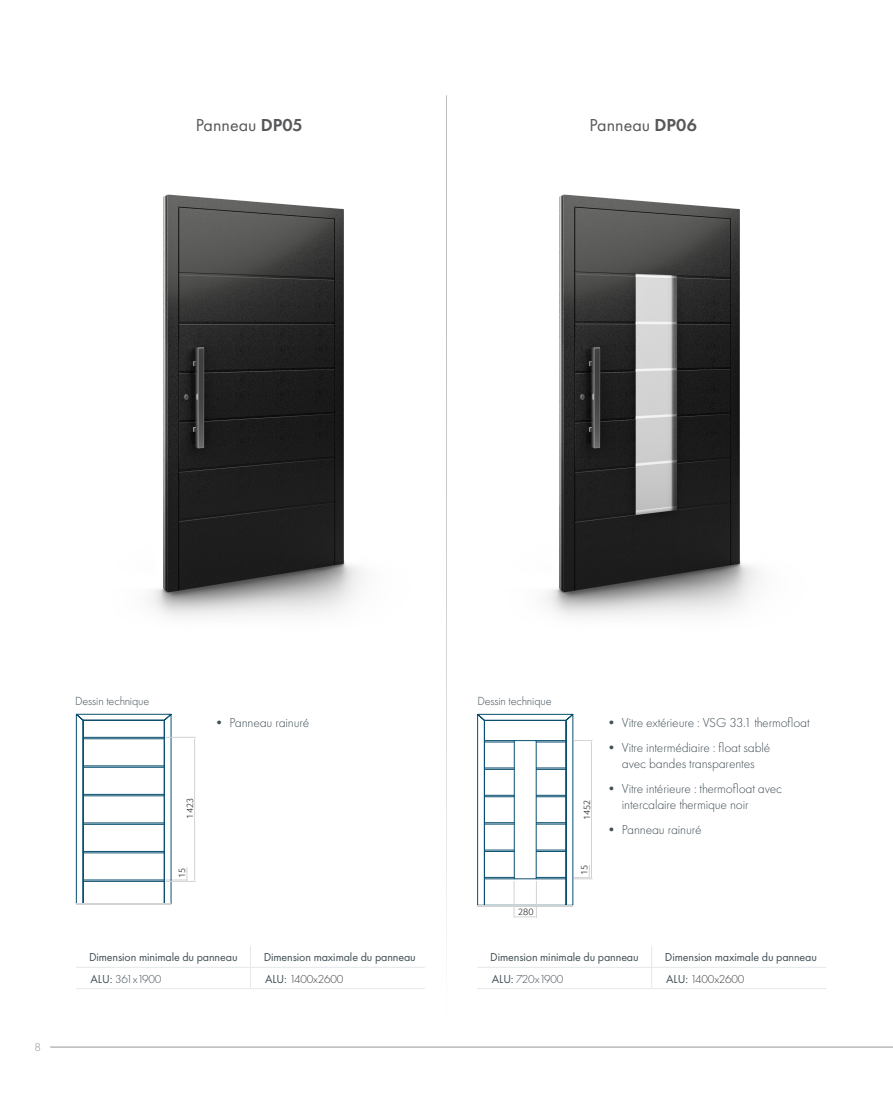
<style>
.page{position:relative;width:893px;height:1106px;background:#fff}
.page>*{position:absolute;margin:0;border:0;box-sizing:border-box;transform-origin:0 0}
.t1{font:18px "Futura PT";color:#57585a}
.t2{font:300 13.5px/16.2px "Futura PT";letter-spacing:-.01em;color:#414f56;text-align:center}
.t3{font:300 12.3px "Futura PT";letter-spacing:-.01em;color:#414f56}
.t4{font:12px "Futura PT";letter-spacing:-.01em;color:#414f56}
.t5{font:300 12px "Futura PT";letter-spacing:-.02em;color:#3e3e3f}
.t6{font:300 12px "Futura PT";letter-spacing:-.01em;color:#414f56}
.t7{font:300 12px "Futura PT";color:#939598}
.t8{font:300 9.6px "Foco";color:#231f20}
.t9{font:300 9.45px "Foco";color:#231f20}
.s1{font-weight:600}
.s2{font-weight:400}
.s3{font-weight:400;color:#414f56}
</style>
<div class="page">
<hr style="left:50px;top:1046px;width:843px;height:1px;background:#939598">
<img style="left:546px;top:194px;width:212px;height:423px">
<img style="left:150px;top:194px;width:212px;height:423px">
<hr style="left:446px;top:95px;width:1px;height:921px;background:#bcbdc0">
<svg style="left:477px;top:713px;width:115px;height:192px"></svg>
<div style="left:514px;top:740px;width:22px;height:139px;border:1px solid #0b5071"></div>
<hr style="left:536px;top:740px;width:30px;height:1px;background:#0b5071">
<hr style="left:536px;top:741px;width:30px;height:1px;background:#0b5071">
<hr style="left:536px;top:767px;width:30px;height:1px;background:#0b5071">
<hr style="left:536px;top:769px;width:30px;height:1px;background:#0b5071">
<hr style="left:536px;top:795px;width:30px;height:1px;background:#0b5071">
<hr style="left:536px;top:796px;width:30px;height:1px;background:#0b5071">
<hr style="left:536px;top:822px;width:30px;height:1px;background:#0b5071">
<hr style="left:536px;top:823px;width:30px;height:1px;background:#0b5071">
<hr style="left:536px;top:849px;width:30px;height:1px;background:#0b5071">
<hr style="left:536px;top:851px;width:30px;height:1px;background:#0b5071">
<hr style="left:536px;top:877px;width:30px;height:1px;background:#0b5071">
<hr style="left:536px;top:878px;width:30px;height:1px;background:#0b5071">
<hr style="left:484px;top:740px;width:30px;height:1px;background:#0b5071">
<hr style="left:484px;top:741px;width:30px;height:1px;background:#0b5071">
<hr style="left:484px;top:767px;width:30px;height:1px;background:#0b5071">
<hr style="left:484px;top:769px;width:30px;height:1px;background:#0b5071">
<hr style="left:484px;top:795px;width:30px;height:1px;background:#0b5071">
<hr style="left:484px;top:796px;width:30px;height:1px;background:#0b5071">
<hr style="left:484px;top:822px;width:30px;height:1px;background:#0b5071">
<hr style="left:484px;top:823px;width:30px;height:1px;background:#0b5071">
<hr style="left:484px;top:849px;width:30px;height:1px;background:#0b5071">
<hr style="left:484px;top:851px;width:30px;height:1px;background:#0b5071">
<hr style="left:484px;top:877px;width:30px;height:1px;background:#0b5071">
<hr style="left:484px;top:878px;width:30px;height:1px;background:#0b5071">
<hr style="left:591px;top:741px;width:1px;height:137px;background:#d1d2d4">
<hr style="left:478px;top:905px;width:95px;height:1px;background:#d1d2d4">
<hr style="left:514px;top:881px;width:1px;height:36px;background:#d1d2d4">
<hr style="left:536px;top:881px;width:1px;height:36px;background:#d1d2d4">
<svg style="left:515px;top:916px;width:20px;height:1px"></svg>
<svg style="left:75px;top:713px;width:120px;height:191px"></svg>
<hr style="left:194px;top:738px;width:1px;height:142px;background:#d1d2d4">
<hr style="left:83px;top:822px;width:81px;height:1px;background:#0b5071">
<hr style="left:83px;top:824px;width:81px;height:1px;background:#0b5071">
<hr style="left:83px;top:851px;width:81px;height:1px;background:#0b5071">
<hr style="left:83px;top:852px;width:81px;height:1px;background:#0b5071">
<hr style="left:83px;top:879px;width:81px;height:1px;background:#0b5071">
<hr style="left:83px;top:881px;width:81px;height:1px;background:#0b5071">
<hr style="left:83px;top:795px;width:81px;height:1px;background:#0b5071">
<hr style="left:83px;top:794px;width:81px;height:1px;background:#0b5071">
<hr style="left:83px;top:767px;width:81px;height:1px;background:#0b5071">
<hr style="left:83px;top:765px;width:81px;height:1px;background:#0b5071">
<hr style="left:83px;top:738px;width:81px;height:1px;background:#0b5071">
<hr style="left:83px;top:737px;width:81px;height:1px;background:#0b5071">
<hr style="left:76px;top:903px;width:95px;height:1px;background:#d1d2d4">
<hr style="left:76px;top:967px;width:174px;height:1px;background:#e6e7e9">
<hr style="left:250px;top:967px;width:175px;height:1px;background:#e6e7e9">
<svg style="left:250px;top:946px;width:1px;height:42px"></svg>
<hr style="left:76px;top:988px;width:174px;height:1px;background:#e6e7e9">
<hr style="left:250px;top:988px;width:175px;height:1px;background:#e6e7e9">
<hr style="left:477px;top:967px;width:175px;height:1px;background:#e6e7e9">
<hr style="left:652px;top:967px;width:174px;height:1px;background:#e6e7e9">
<svg style="left:651px;top:946px;width:1px;height:42px"></svg>
<hr style="left:477px;top:988px;width:175px;height:1px;background:#e6e7e9">
<hr style="left:652px;top:988px;width:174px;height:1px;background:#e6e7e9">
<h1 class="t1" style="left:196px;top:114px;width:109px">Panneau <span class="s1">DP05</span></h1>
<h1 class="t1" style="left:589px;top:114px;width:109px">Panneau <span class="s1">DP06</span></h1>
<p class="t7" style="left:35px;top:1040px;width:8px">8</p>
<p class="t3" style="left:75px;top:693px;width:76px">Dessin technique</p>
<p class="t3" style="left:477px;top:693px;width:76px">Dessin technique</p>
<p class="t2" style="left:213px;top:714px;width:98px">• Panneau rainuré</p>
<p class="t9" style="left:184px;top:818px;width:22px;rotate:-90deg">1423</p>
<p class="t9" style="left:176px;top:877px;width:12px;rotate:-90deg">15</p>
<p class="t8" style="left:518px;top:905px;width:17px">280</p>
<p class="t8" style="left:580px;top:820px;width:22px;rotate:-90deg">1452</p>
<p class="t8" style="left:578px;top:875px;width:12px;rotate:-90deg">15</p>
<p class="t2" style="left:605px;top:714px;width:206px">• Vitre extérieure : VSG 33.1 thermofloat</p>
<p class="t2" style="left:605px;top:739px;width:167px">• Vitre intermédiaire : float sablé avec bandes transparentes</p>
<p class="t2" style="left:622px;top:780px;width:162px;text-align:left;text-indent:-17px">• Vitre intérieure : thermofloat avec intercalaire thermique noir</p>
<p class="t2" style="left:605px;top:821px;width:98px">• Panneau rainuré</p>
<p class="t4" style="left:89px;top:950px;width:150px">Dimension minimale du panneau</p>
<p class="t4" style="left:264px;top:950px;width:154px">Dimension maximale du panneau</p>
<p class="t6" style="left:91px;top:971px;width:72px"><span class="s2">ALU:</span> 361x1900</p>
<p class="t5" style="left:265px;top:971px;width:80px"><span class="s3">ALU:</span> 1400x2600</p>
<p class="t4" style="left:490px;top:950px;width:150px">Dimension minimale du panneau</p>
<p class="t4" style="left:665px;top:950px;width:154px">Dimension maximale du panneau</p>
<p class="t6" style="left:492px;top:971px;width:73px"><span class="s2">ALU:</span> 720x1900</p>
<p class="t5" style="left:666px;top:971px;width:80px"><span class="s3">ALU:</span> 1400x2600</p>
</div>
